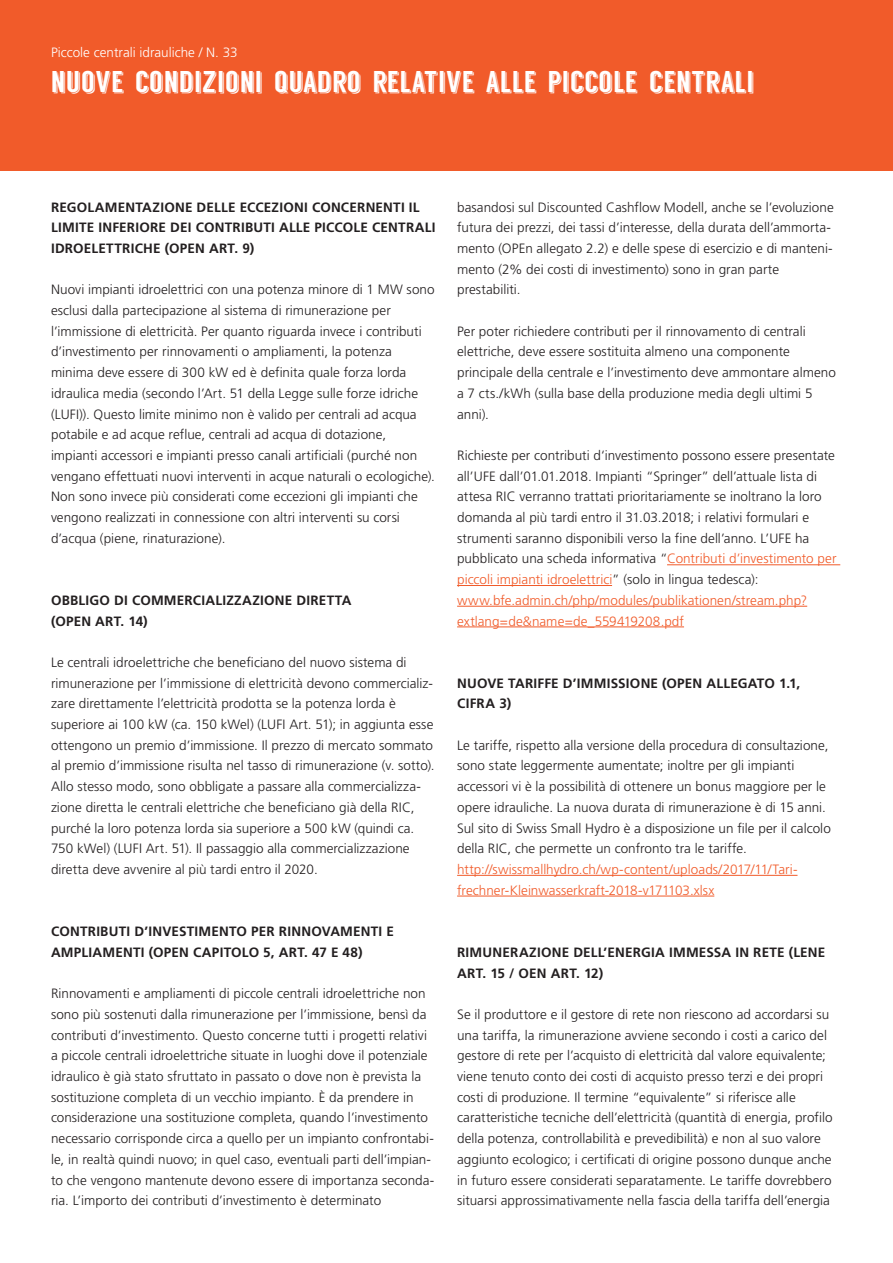
<style>
.page{position:relative;width:893px;height:1263px;background:#fff}
.page>*{position:absolute;margin:0;border:0;box-sizing:border-box;transform-origin:0 0}
.Header_01{font:30px "Langdon";color:#fff}
.Fliesstext{font:300 13.5px/20.7px "Frutiger LT Std";color:#231f20}
.Paragraphentitel{font:700 13.5px/20.7px "Frutiger LT Std";letter-spacing:.015em;color:#231f20}
.Fliesstext-2{font:300 13.5px/20.7px "Frutiger LT Std";color:#f15b2a}
.Zielpublikum{font:300 13.5px "Frutiger LT Std";color:#fff}
.s1{color:#f15b2a}
</style>
<div class="page">
<div style="left:0;top:0;width:893px;height:170px;background:#f15b2a"></div>
<hr style="left:667px;top:564px;width:173px;height:1px;background:#f15b2a">
<hr style="left:457px;top:585px;width:155px;height:1px;background:#f15b2a">
<hr style="left:457px;top:606px;width:350px;height:1px;background:#f15b2a">
<hr style="left:457px;top:626px;width:227px;height:1px;background:#f15b2a">
<hr style="left:457px;top:875px;width:340px;height:1px;background:#f15b2a">
<hr style="left:457px;top:896px;width:257px;height:1px;background:#f15b2a">
<p class="Zielpublikum" style="left:51px;top:45px;width:188px">Piccole centrali idrauliche / N. 33</p>
<p class="Header_01" style="left:51px;top:66px;width:705px">NUOVE CONDIZIONI QUADRO RELATIVE ALLE PICCOLE CENTRALI</p>
<p class="Paragraphentitel" style="left:51px;top:197px;width:386px">REGOLAMENTAZIONE DELLE ECCEZIONI CONCERNENTI IL<br>LIMITE INFERIORE DEI CONTRIBUTI ALLE PICCOLE CENTRALI<br>IDROELETTRICHE (OPEN ART. 9)</p>
<p class="Fliesstext" style="left:51px;top:279px;width:385px">Nuovi impianti idroelettrici con una potenza minore di 1 MW sono esclusi dalla partecipazione al sistema di rimunerazione per l’immissione di elettricità. Per quanto riguarda invece i contributi d’investimento per rinnovamenti o ampliamenti, la potenza minima deve essere di 300 kW ed è definita quale forza lorda idraulica media (secondo l’Art. 51 della Legge sulle forze idriche (LUFI)). Questo limite minimo non è valido per centrali ad acqua potabile e ad acque reflue, centrali ad acqua di dotazione, impianti accessori e impianti presso canali artificiali (purché non vengano effettuati nuovi interventi in acque naturali o ecologiche).<br>Non sono invece più considerati come eccezioni gli impianti che vengono realizzati in connessione con altri interventi su corsi d’acqua (piene, rinaturazione).</p>
<p class="Paragraphentitel" style="left:51px;top:590px;width:302px">OBBLIGO DI COMMERCIALIZZAZIONE DIRETTA (OPEN ART. 14)</p>
<p class="Fliesstext" style="left:51px;top:652px;width:385px">Le centrali idroelettriche che beneficiano del nuovo sistema di rimunerazione per l’immissione di elettricità devono commercializ&shy;zare direttamente l’elettricità prodotta se la potenza lorda è superiore ai 100 kW (ca. 150 kWel) (LUFI Art. 51); in aggiunta esse ottengono un premio d’immissione. Il prezzo di mercato sommato al premio d’immissione risulta nel tasso di rimunerazione (v. sotto).<br>Allo stesso modo, sono obbligate a passare alla commercializza&shy;zione diretta le centrali elettriche che beneficiano già della RIC, purché la loro potenza lorda sia superiore a 500 kW (quindi ca.<br>750 kWel) (LUFI Art. 51). Il passaggio alla commercializzazione diretta deve avvenire al più tardi entro il 2020.</p>
<p class="Paragraphentitel" style="left:51px;top:921px;width:344px">CONTRIBUTI D’INVESTIMENTO PER RINNOVAMENTI E<br>AMPLIAMENTI (OPEN CAPITOLO 5, ART. 47 E 48)</p>
<p class="Fliesstext" style="left:51px;top:983px;width:385px">Rinnovamenti e ampliamenti di piccole centrali idroelettriche non sono più sostenuti dalla rimunerazione per l’immissione, bensì da contributi d’investimento. Questo concerne tutti i progetti relativi a piccole centrali idroelettriche situate in luoghi dove il potenziale idraulico è già stato sfruttato in passato o dove non è prevista la sostituzione completa di un vecchio impianto. È da prendere in considerazione una sostituzione completa, quando l’investimento necessario corrisponde circa a quello per un impianto confrontabi&shy;le, in realtà quindi nuovo; in quel caso, eventuali parti dell’impian&shy;to che vengono mantenute devono essere di importanza seconda&shy;ria. L’importo dei contributi d’investimento è determinato</p>
<p class="Fliesstext" style="left:457px;top:197px;width:378px">basandosi sul Discounted Cashflow Modell, anche se l’evoluzione futura dei prezzi, dei tassi d’interesse, della durata dell’ammorta&shy;mento (OPEn allegato 2.2) e delle spese di esercizio e di manteni&shy;mento (2% dei costi di investimento) sono in gran parte prestabiliti.</p>
<p class="Fliesstext" style="left:457px;top:321px;width:380px">Per poter richiedere contributi per il rinnovamento di centrali elettriche, deve essere sostituita almeno una componente principale della centrale e l’investimento deve ammontare almeno a 7 cts./kWh (sulla base della produzione media degli ultimi 5 anni).</p>
<p class="Fliesstext" style="left:457px;top:445px;width:381px">Richieste per contributi d‘investimento possono essere presentate all’UFE dall’01.01.2018. Impianti “Springer” dell’attuale lista di attesa RIC verranno trattati prioritariamente se inoltrano la loro domanda al più tardi entro il 31.03.2018; i relativi formulari e strumenti saranno disponibili verso la fine dell’anno. L’UFE ha pubblicato una scheda informativa “<span class="s1">Contributi d’investimento per piccoli impianti idroelettrici</span>” (solo in lingua tedesca):</p>
<p class="Fliesstext-2" style="left:457px;top:590px;width:352px">www.bfe.admin.ch/php/modules/publikationen/stream.php? extlang=de&amp;name=de_559419208.pdf</p>
<p class="Paragraphentitel" style="left:457px;top:673px;width:345px">NUOVE TARIFFE D’IMMISSIONE (OPEN ALLEGATO 1.1,<br>CIFRA 3)</p>
<p class="Fliesstext" style="left:457px;top:735px;width:373px">Le tariffe, rispetto alla versione della procedura di consultazione, sono state leggermente aumentate; inoltre per gli impianti accessori vi è la possibilità di ottenere un bonus maggiore per le opere idrauliche. La nuova durata di rimunerazione è di 15 anni.</p>
<p class="Fliesstext" style="left:457px;top:818px;width:375px">Sul sito di Swiss Small Hydro è a disposizione un file per il calcolo della RIC, che permette un confronto tra le tariffe.</p>
<p class="Fliesstext-2" style="left:457px;top:859px;width:342px">http://swissmallhydro.ch/wp-content/uploads/2017/11/Tari&shy;frechner-Kleinwasserkraft-2018-v171103.xlsx</p>
<p class="Paragraphentitel" style="left:457px;top:942px;width:370px">RIMUNERAZIONE DELL’ENERGIA IMMESSA IN RETE (LENE<br>ART. 15 / OEN ART. 12)</p>
<p class="Fliesstext" style="left:457px;top:1004px;width:377px">Se il produttore e il gestore di rete non riescono ad accordarsi su una tariffa, la rimunerazione avviene secondo i costi a carico del gestore di rete per l’acquisto di elettricità dal valore equivalente; viene tenuto conto dei costi di acquisto presso terzi e dei propri costi di produzione. Il termine “equivalente” si riferisce alle caratteristiche tecniche dell’elettricità (quantità di energia, profilo della potenza, controllabilità e prevedibilità) e non al suo valore aggiunto ecologico; i certificati di origine possono dunque anche in futuro essere considerati separatamente. Le tariffe dovrebbero situarsi approssimativamente nella fascia della tariffa dell’energia</p>
</div>
